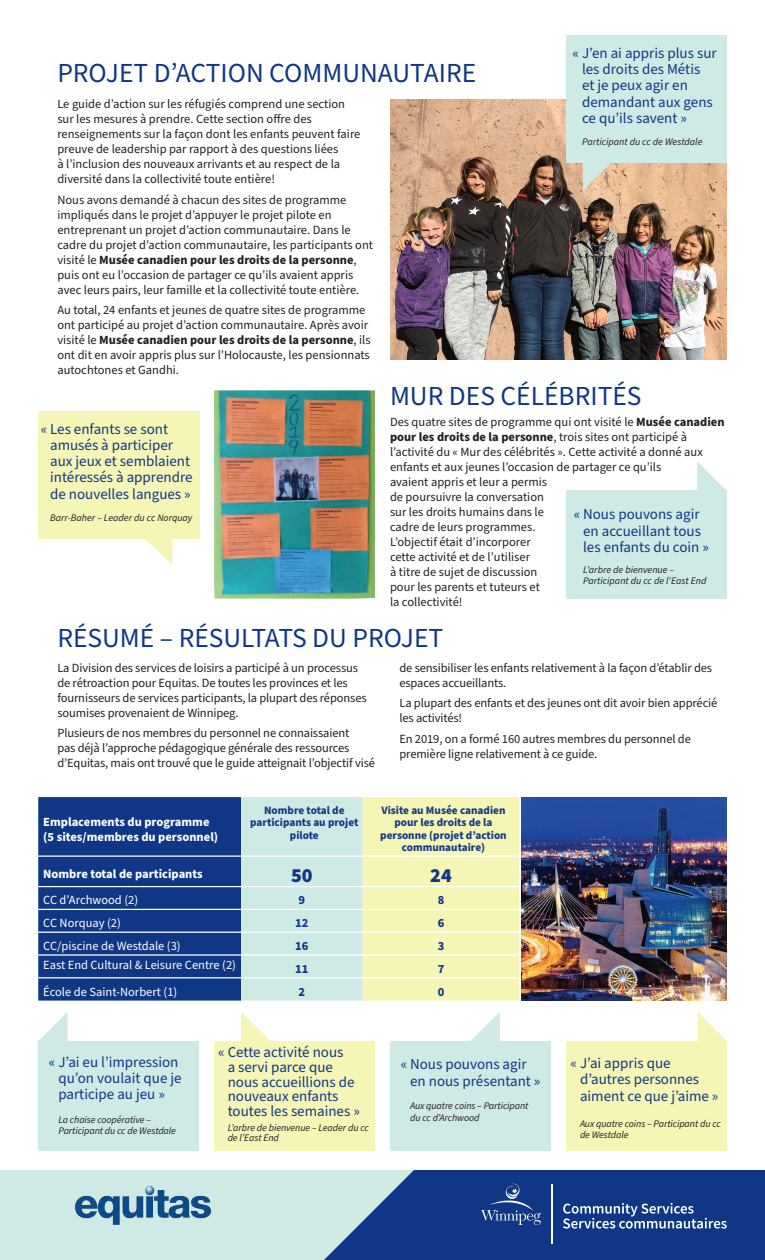
<style>
.page{position:relative;width:765px;height:1260px;background:#fff}
.page>*{position:absolute;margin:0;border:0;box-sizing:border-box;transform-origin:0 0}
.t1{font:27.5px "Source Sans Pro";color:#103785}
.t2{font:900 20px "Source Sans Pro";color:#103785}
.t3{font:15px/16.2px "Source Sans Pro";color:#103785}
.t4{font:12.5px/15px "Source Sans Pro";color:#231f20}
.t5{font:12.5px "Source Sans Pro";color:#fff}
.t6{font:700 12.5px/15px "Source Sans Pro";color:#fff}
.t7{font:700 12.5px "Source Sans Pro";color:#103785}
.t8{font:700 11.25px/12.5px "Source Sans Pro";color:#103785;text-align:center}
.t9{font:italic 10px/11.2px "Source Sans Pro";letter-spacing:-.01em;color:#231f20}
.s1{font-weight:700}
</style>
<div class="page">
<img style="left:521px;top:797px;width:206px;height:203px">
<img style="left:390px;top:100px;width:337px;height:260px">
<div style="left:38px;top:797px;width:203px;height:204px;background:#103785"></div>
<svg style="left:241px;top:797px;width:278px;height:204px;background:#e4f0cb"></svg>
<hr style="left:38px;top:855px;width:203px;height:2px;background:#fff">
<hr style="left:38px;top:886px;width:203px;height:1px;background:#fff">
<hr style="left:38px;top:909px;width:203px;height:1px;background:#fff">
<hr style="left:38px;top:932px;width:203px;height:1px;background:#fff">
<hr style="left:38px;top:954px;width:203px;height:2px;background:#fff">
<hr style="left:38px;top:977px;width:203px;height:1px;background:#fff">
<hr style="left:241px;top:855px;width:122px;height:2px;background:#fff">
<hr style="left:363px;top:855px;width:156px;height:2px;background:#fff">
<hr style="left:241px;top:886px;width:122px;height:1px;background:#fff">
<hr style="left:363px;top:886px;width:156px;height:1px;background:#fff">
<hr style="left:241px;top:909px;width:122px;height:1px;background:#fff">
<hr style="left:363px;top:909px;width:156px;height:1px;background:#fff">
<hr style="left:241px;top:932px;width:122px;height:1px;background:#fff">
<hr style="left:363px;top:932px;width:156px;height:1px;background:#fff">
<hr style="left:241px;top:954px;width:122px;height:2px;background:#fff">
<hr style="left:363px;top:954px;width:156px;height:2px;background:#fff">
<hr style="left:241px;top:977px;width:122px;height:1px;background:#fff">
<hr style="left:363px;top:977px;width:156px;height:1px;background:#fff">
<div style="left:566px;top:491px;width:161px;height:108px;background:#cfeae5"></div>
<svg style="left:697px;top:461px;width:30px;height:30px"></svg>
<div style="left:566px;top:35px;width:161px;height:128px;background:#cfeae5"></div>
<svg style="left:583px;top:163px;width:29px;height:28px"></svg>
<div style="left:214px;top:1041px;width:161px;height:110px;background:#f5f5b6"></div>
<svg style="left:241px;top:1012px;width:29px;height:29px"></svg>
<div style="left:566px;top:1041px;width:161px;height:110px;background:#f5f5b6"></div>
<svg style="left:698px;top:1012px;width:29px;height:29px"></svg>
<div style="left:38px;top:1041px;width:161px;height:110px;background:#cfeae5"></div>
<svg style="left:38px;top:1012px;width:30px;height:29px"></svg>
<div style="left:390px;top:1041px;width:161px;height:110px;background:#cfeae5"></div>
<svg style="left:471px;top:1012px;width:29px;height:29px"></svg>
<img style="left:214px;top:390px;width:161px;height:209px">
<div style="left:38px;top:411px;width:162px;height:127px;background:#f5f5b6"></div>
<svg style="left:143px;top:538px;width:29px;height:27px"></svg>
<div style="left:0;top:1170px;width:765px;height:90px;background:#cfeae5"></div>
<svg style="left:324px;top:1170px;width:441px;height:90px;background:#274c90"></svg>
<img style="left:75px;top:1186px;width:136px;height:39px">
<svg style="left:481px;top:1184px;width:60px;height:41px;background:#2b4e93"></svg>
<hr style="left:551px;top:1184px;width:1px;height:59px;background:#fff">
<svg style="left:563px;top:1203px;width:164px;height:26px;background:#4966a2"></svg>
<h1 class="t1" style="left:57px;top:55px;width:420px">PROJET D’ACTION COMMUNAUTAIRE</h1>
<p class="t4" style="left:57px;top:97px;width:305px">Le guide d’action sur les réfugiés comprend une section sur les mesures à prendre. Cette section offre des renseignements sur la façon dont les enfants peuvent faire preuve de leadership par rapport à des questions liées<br>à l’inclusion des nouveaux arrivants et au respect de la diversité dans la collectivité toute entière!</p>
<p class="t4" style="left:57px;top:192px;width:317px">Nous avons demandé à chacun des sites de programme impliqués dans le projet d’appuyer le projet pilote en entreprenant un projet d’action communautaire. Dans le cadre du projet d’action communautaire, les participants ont visité le <span class="s1">Musée canadien pour les droits de la personne</span>, puis ont eu l’occasion de partager ce qu’ils avaient appris avec leurs pairs, leur famille et la collectivité toute entière.</p>
<p class="t4" style="left:57px;top:303px;width:315px">Au total, 24 enfants et jeunes de quatre sites de programme ont participé au projet d’action communautaire. Après avoir visité le <span class="s1">Musée canadien pour les droits de la personne</span>, ils ont dit en avoir appris plus sur l’Holocauste, les pensionnats autochtones et Gandhi.</p>
<p class="t3" style="left:582px;top:45px;width:136px;text-indent:-9px">« J’en ai appris plus sur les droits des Métis<br>et je peux agir en demandant aux gens ce qu’ils savent »</p>
<p class="t9" style="left:582px;top:137px;width:122px">Participant du cc de Westdale</p>
<h1 class="t1" style="left:390px;top:377px;width:253px">MUR DES CÉLÉBRITÉS</h1>
<p class="t4" style="left:390px;top:414px;width:336px">Des quatre sites de programme qui ont visité le <span class="s1">Musée canadien pour les droits de la personne</span>, trois sites ont participé à l’activité du « Mur des célébrités ». Cette activité a donné aux enfants et aux jeunes l’occasion de partager ce qu’ils<br>avaient appris et leur a permis<br>de poursuivre la conversation<br>sur les droits humains dans le<br>cadre de leurs programmes.<br>L’objectif était d’incorporer<br>cette activité et de l’utiliser<br>à titre de sujet de discussion<br>pour les parents et tuteurs et<br>la collectivité!</p>
<h1 class="t1" style="left:57px;top:619px;width:387px">RÉSUMÉ – RÉSULTATS DU PROJET</h1>
<p class="t3" style="left:50px;top:421px;width:144px;text-indent:-9px">« Les enfants se sont amusés à participer aux jeux et semblaient intéressés à apprendre de nouvelles langues »</p>
<p class="t9" style="left:50px;top:513px;width:144px">Barr-Baher – Leader du cc Norquay</p>
<p class="t3" style="left:583px;top:507px;width:127px;text-indent:-9px">« Nous pouvons agir en accueillant tous les enfants du coin »</p>
<p class="t9" style="left:583px;top:564px;width:125px">L’arbre de bienvenue –<br>Participant du cc de l’East End</p>
<p class="t4" style="left:57px;top:661px;width:311px">La Division des services de loisirs a participé à un processus de rétroaction pour Equitas. De toutes les provinces et les fournisseurs de services participants, la plupart des réponses soumises provenaient de Winnipeg.</p>
<p class="t4" style="left:57px;top:726px;width:319px">Plusieurs de nos membres du personnel ne connaissaient<br>pas déjà l’approche pédagogique générale des ressources d’Equitas, mais ont trouvé que le guide atteignait l’objectif visé</p>
<p class="t4" style="left:399px;top:661px;width:314px">de sensibiliser les enfants relativement à la façon d’établir des espaces accueillants.</p>
<p class="t4" style="left:399px;top:696px;width:319px">La plupart des enfants et des jeunes ont dit avoir bien apprécié les activités!</p>
<p class="t4" style="left:399px;top:732px;width:293px">En 2019, on a formé 160 autres membres du personnel de première ligne relativement à ce guide.</p>
<p class="t6" style="left:43px;top:814px;width:177px">Emplacements du programme (5 sites/membres du personnel)</p>
<p class="t8" style="left:250px;top:804px;width:110px">Nombre total de participants au projet pilote</p>
<p class="t8" style="left:380px;top:804px;width:128px">Visite au Musée canadien pour les droits de la personne (projet d’action communautaire)</p>
<p class="t6" style="left:43px;top:866px;width:161px">Nombre total de participants</p>
<h2 class="t2" style="left:291px;top:861px;width:23px">50</h2>
<h2 class="t2" style="left:430px;top:861px;width:23px">24</h2>
<p class="t5" style="left:43px;top:892px;width:96px">CC d’Archwood (2)</p>
<p class="t7" style="left:299px;top:892px;width:8px">9</p>
<p class="t7" style="left:438px;top:892px;width:8px">8</p>
<p class="t5" style="left:43px;top:915px;width:79px">CC Norquay (2)</p>
<p class="t7" style="left:295px;top:915px;width:15px">12</p>
<p class="t7" style="left:438px;top:915px;width:8px">6</p>
<p class="t5" style="left:43px;top:937px;width:139px">CC/piscine de Westdale (3)</p>
<p class="t7" style="left:295px;top:937px;width:15px">16</p>
<p class="t7" style="left:438px;top:937px;width:8px">3</p>
<p class="t5" style="left:43px;top:957px;width:194px">East End Cultural &amp; Leisure Centre (2)</p>
<p class="t7" style="left:295px;top:960px;width:15px">11</p>
<p class="t7" style="left:438px;top:960px;width:8px">7</p>
<p class="t5" style="left:43px;top:983px;width:136px">École de Saint-Norbert (1)</p>
<p class="t7" style="left:299px;top:983px;width:8px">2</p>
<p class="t7" style="left:438px;top:983px;width:8px">0</p>
<p class="t3" style="left:58px;top:1054px;width:125px;text-indent:-9px">« J’ai eu l’impression qu’on voulait que je participe au jeu »</p>
<p class="t9" style="left:58px;top:1114px;width:119px">La chaise coopérative –<br>Participant du cc de Westdale</p>
<p class="t3" style="left:228px;top:1045px;width:134px;line-height:14.8px;text-indent:-9px">« Cette activité nous<br>a servi parce que nous accueillions de nouveaux enfants toutes les semaines »</p>
<p class="t9" style="left:228px;top:1123px;width:143px;line-height:10px">L’arbre de bienvenue – Leader du cc de l’East End</p>
<p class="t3" style="left:410px;top:1057px;width:132px;text-indent:-9px">« Nous pouvons agir en nous présentant »</p>
<p class="t9" style="left:410px;top:1101px;width:120px">Aux quatre coins – Participant du cc d’Archwood</p>
<p class="t3" style="left:580px;top:1055px;width:140px;text-indent:-9px">« J’ai appris que d’autres personnes aiment ce que j’aime »</p>
<p class="t9" style="left:580px;top:1118px;width:142px">Aux quatre coins – Participant du cc de Westdale</p>
</div>
